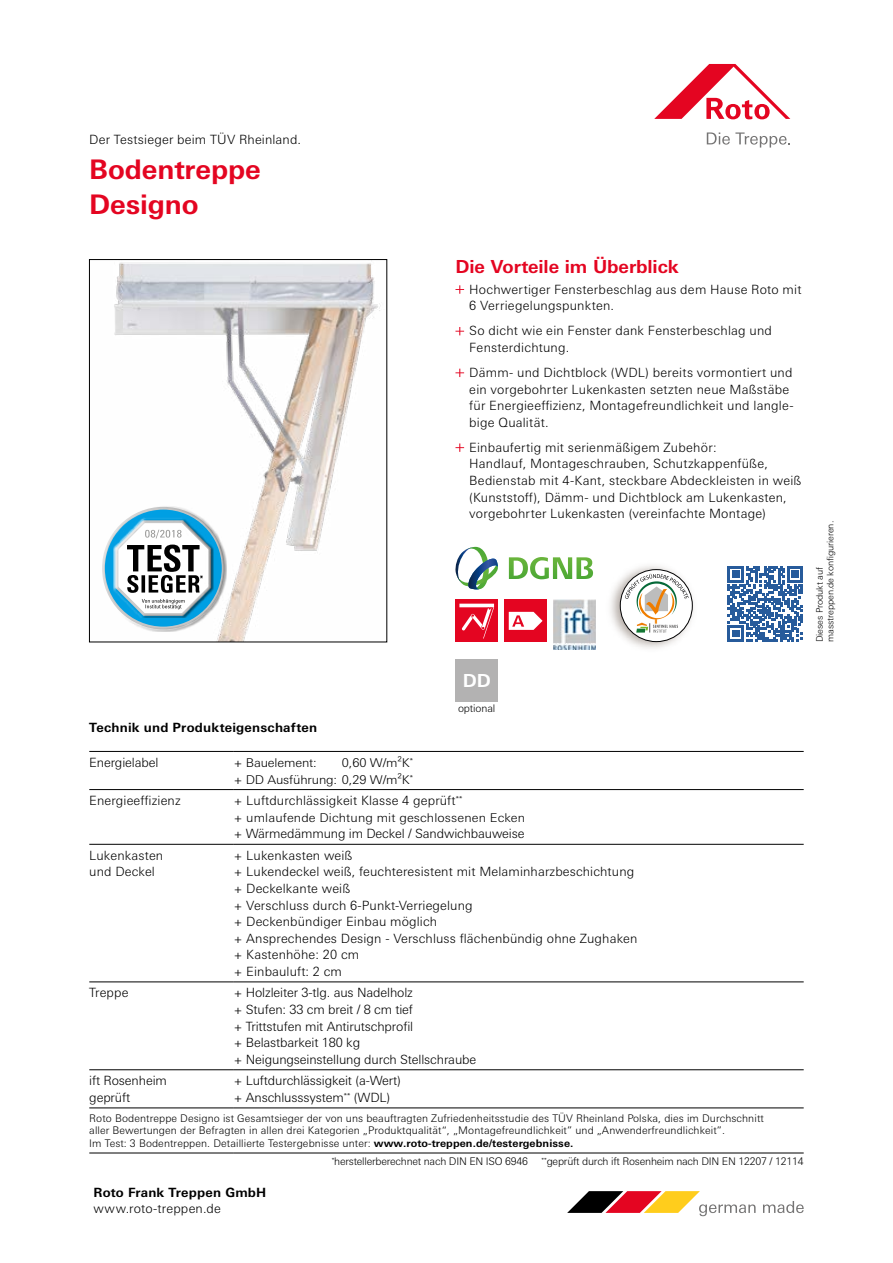
<style>
.page{position:relative;width:893px;height:1263px;background:#fff}
.page>*{position:absolute;margin:0;border:0;box-sizing:border-box;transform-origin:0 0}
.Headline_Produkt{font:700 27px/35.1px "Univers Next W1 G";letter-spacing:-.005em;color:#e40521}
.Headline_Vorteile{font:700 18px "Univers Next W1 G";letter-spacing:-.005em;color:#e40521}
.Absatzformat_1{font:700 18px "Univers Next W1 G";color:#fff}
.Copy_Vorteile{font:300 12.75px/16.5px "Univers Next W1 G";letter-spacing:.02em;color:#000}
.Tabelle_Copy{font:300 12.75px/16.6px "Univers Next W1 G";letter-spacing:-.01em;color:#000}
.Tabelle_Copy-2{font:300 12.75px/16.5px "Univers Next W1 G";letter-spacing:.01em;color:#000}
.Fließtext{font:300 12.75px "Univers Next W1 G";letter-spacing:.01em;color:#000}
.Head_Tabelle_Copy{font:700 12.75px "Univers Next W1 G";letter-spacing:.015em;color:#000}
.Titelzusatz_Produkt{font:300 12.75px "Univers Next W1 G";letter-spacing:.015em;color:#000}
.Tabelle_Copy-3{font:300 12.15px "Univers Next W1 G";letter-spacing:.01em;color:#000;scale:1.05 1}
.Tabelle_Copy-4{font:300 12.15px "Univers Next W1 G";letter-spacing:-.01em;color:#000;scale:1.05 1}
.Hinweis_klein{font:300 10.5px/12.6px "Univers Next W1 G";letter-spacing:.01em;color:#000}
.Hinweis_klein-2{font:300 10.5px "Univers Next W1 G";letter-spacing:-.02em;color:#000}
.Hinweis_klein-3{font:300 10.5px "Univers Next W1 G";letter-spacing:-.01em;color:#000}
.t1{font:300 9px/10.5px "Univers Next W1 G";letter-spacing:-.01em;color:#000}
.s1{font-size:12.75px}
.s2{font-weight:700}
</style>
<div class="page">
<svg style="left:654px;top:64px;width:136px;height:55px"></svg>
<svg style="left:707px;top:132px;width:83px;height:16px"></svg>
<svg style="left:567px;top:1191px;width:189px;height:25px"></svg>
<svg style="left:763px;top:1201px;width:41px;height:12px"></svg>
<img style="left:114px;top:262px;width:267px;height:378px">
<div style="left:89px;top:259px;width:298px;height:383px;border:1px solid #000"></div>
<svg style="left:455px;top:285px;width:9px;height:9px"></svg>
<svg style="left:455px;top:327px;width:9px;height:8px"></svg>
<svg style="left:455px;top:369px;width:9px;height:8px"></svg>
<svg style="left:455px;top:443px;width:9px;height:9px"></svg>
<hr style="left:89px;top:751px;width:145px;height:1px;background:#000">
<hr style="left:234px;top:751px;width:570px;height:1px;background:#000">
<hr style="left:89px;top:789px;width:145px;height:1px;background:#000">
<hr style="left:234px;top:789px;width:570px;height:1px;background:#000">
<hr style="left:89px;top:844px;width:145px;height:1px;background:#000">
<hr style="left:234px;top:844px;width:570px;height:1px;background:#000">
<hr style="left:89px;top:982px;width:145px;height:1px;background:#000">
<hr style="left:234px;top:982px;width:570px;height:1px;background:#000">
<hr style="left:89px;top:1069px;width:145px;height:1px;background:#000">
<hr style="left:234px;top:1069px;width:570px;height:1px;background:#000">
<hr style="left:89px;top:1108px;width:145px;height:1px;background:#000">
<hr style="left:234px;top:1108px;width:570px;height:1px;background:#000">
<hr style="left:89px;top:1153px;width:145px;height:1px;background:#000">
<hr style="left:234px;top:1153px;width:570px;height:1px;background:#000">
<div style="left:504px;top:600px;width:43px;height:42px;background:#e40521"></div>
<svg style="left:509px;top:612px;width:34px;height:18px"></svg>
<div style="left:455px;top:659px;width:43px;height:43px;background:#b3b2b2"></div>
<div style="left:455px;top:600px;width:43px;height:42px;background:#e40521"></div>
<hr style="left:459px;top:604px;width:35px;height:3px;background:#fff">
<svg style="left:462px;top:607px;width:32px;height:32px"></svg>
<svg style="left:455px;top:546px;width:43px;height:44px"></svg>
<svg style="left:509px;top:557px;width:84px;height:22px"></svg>
<img style="left:553px;top:600px;width:43px;height:49px">
<div style="left:100px;top:504px;width:78px;height:126px;background:#fff;opacity:.5"></div>
<div style="left:115px;top:505px;width:112px;height:127px;background:#000;opacity:.5"></div>
<svg style="left:114px;top:518px;width:99px;height:99px"></svg>
<svg style="left:728px;top:566px;width:75px;height:75px"></svg>
<img style="left:610px;top:566px;width:83px;height:82px">
<svg style="left:620px;top:570px;width:72px;height:72px"></svg>
<div style="left:620px;top:569px;width:72px;height:73px;border:1px solid #020203;border-radius:50%"></div>
<svg style="left:625px;top:574px;width:64px;height:59px"></svg>
<p class="Titelzusatz_Produkt" style="left:89px;top:132px;width:213px">Der Testsieger beim TÜV Rheinland.</p>
<p class="Headline_Produkt" style="left:89px;top:151px;width:173px">Bodentreppe<br>Designo</p>
<p class="Headline_Vorteile" style="left:455px;top:256px;width:225px">Die Vorteile im Überblick</p>
<p class="Copy_Vorteile" style="left:469px;top:281px;width:334px">Hochwertiger Fensterbeschlag aus dem Hause Roto mit<br>6 Verriegelungspunkten.</p>
<p class="Copy_Vorteile" style="left:469px;top:323px;width:304px">So dicht wie ein Fenster dank Fensterbeschlag und<br>Fensterdichtung.</p>
<p class="Copy_Vorteile" style="left:469px;top:364px;width:326px">Dämm- und Dichtblock (WDL) bereits vormontiert und ein vorgebohrter Lukenkasten setzten neue Maßstäbe für Energieeffizienz, Montagefreundlichkeit und langle&shy;bige Qualität.</p>
<p class="Copy_Vorteile" style="left:469px;top:439px;width:334px">Einbaufertig mit serienmäßigem Zubehör:<br>Handlauf, Montageschrauben, Schutzkappenfüße, Bedienstab mit 4-Kant, steckbare Abdeckleisten in weiß (Kunststoff), Dämm- und Dichtblock am Lukenkasten, vorgebohrter Lukenkasten (vereinfachte Montage)</p>
<p class="t1" style="left:814px;top:642px;width:123px;rotate:-90deg">Dieses Produkt auf masstreppen.de konfigurieren.</p>
<p class="Absatzformat_1" style="left:463px;top:670px;width:29px">DD</p>
<p class="Hinweis_klein-3" style="left:458px;top:702px;width:39px">optional</p>
<p class="Head_Tabelle_Copy" style="left:89px;top:720px;width:229px">Technik und Produkteigenschaften</p>
<p class="Tabelle_Copy" style="left:89px;top:754px;width:71px">Energielabel</p>
<p class="Tabelle_Copy-4" style="left:234px;top:756px;width:80px"><span class="s1">+</span> Bauelement:</p>
<p class="Tabelle_Copy-3" style="left:342px;top:756px;width:69px">0,60 W/m²K<sup>*</sup></p>
<p class="Tabelle_Copy-4" style="left:234px;top:772px;width:172px"><span class="s1">+</span> DD Ausführung: 0,29 W/m²K<sup>*</sup></p>
<p class="Tabelle_Copy-2" style="left:89px;top:792px;width:93px">Energieeffizienz</p>
<p class="Tabelle_Copy-2" style="left:234px;top:792px;width:230px">+ Luftdurchlässigkeit Klasse 4 geprüft<sup>**</sup></p>
<p class="Tabelle_Copy-3" style="left:234px;top:810px;width:279px"><span class="s1">+</span> umlaufende Dichtung mit geschlossenen Ecken</p>
<p class="Tabelle_Copy" style="left:234px;top:825px;width:292px">+ Wärmedämmung im Deckel / Sandwichbauweise</p>
<p class="Tabelle_Copy-2" style="left:89px;top:847px;width:75px">Lukenkasten und Deckel</p>
<p class="Tabelle_Copy-2" style="left:234px;top:847px;width:120px">+ Lukenkasten weiß</p>
<p class="Tabelle_Copy-2" style="left:234px;top:863px;width:402px">+ Lukendeckel weiß, feuchteresistent mit Melaminharzbeschichtung</p>
<p class="Tabelle_Copy-2" style="left:234px;top:880px;width:118px">+ Deckelkante weiß</p>
<p class="Tabelle_Copy-2" style="left:234px;top:897px;width:240px">+ Verschluss durch 6-Punkt-Verriegelung</p>
<p class="Fließtext" style="left:234px;top:914px;width:205px">+ Deckenbündiger Einbau möglich</p>
<p class="Fließtext" style="left:234px;top:931px;width:405px">+ Ansprechendes Design - Verschluss flächenbündig ohne Zughaken</p>
<p class="Tabelle_Copy-2" style="left:234px;top:946px;width:127px">+ Kastenhöhe: 20 cm</p>
<p class="Tabelle_Copy-2" style="left:234px;top:963px;width:110px">+ Einbauluft: 2 cm</p>
<p class="Tabelle_Copy" style="left:89px;top:984px;width:41px">Treppe</p>
<p class="Tabelle_Copy" style="left:234px;top:984px;width:181px">+ Holzleiter 3-tlg. aus Nadelholz</p>
<p class="Tabelle_Copy" style="left:234px;top:1001px;width:181px">+ Stufen: 33 cm breit / 8 cm tief</p>
<p class="Tabelle_Copy" style="left:234px;top:1018px;width:181px">+ Trittstufen mit Antirutschprofil</p>
<p class="Tabelle_Copy" style="left:234px;top:1034px;width:244px">+ Belastbarkeit 180 kg<br>+ Neigungseinstellung durch Stellschraube</p>
<p class="Tabelle_Copy" style="left:89px;top:1072px;width:79px">ift Rosenheim</p>
<p class="Tabelle_Copy" style="left:89px;top:1089px;width:42px">geprüft</p>
<p class="Tabelle_Copy" style="left:234px;top:1072px;width:168px">+ Luftdurchlässigkeit (a-Wert) + Anschlusssystem<sup>**</sup> (WDL)</p>
<p class="Hinweis_klein" style="left:89px;top:1112px;width:676px">Roto Bodentreppe Designo ist Gesamtsieger der von uns beauftragten Zufriedenheitsstudie des TÜV Rheinland Polska, dies im Durchschnitt aller Bewertungen der Befragten in allen drei Kategorien „Produktqualität“, „Montagefreundlichkeit” und „Anwenderfreundlichkeit”.</p>
<p class="Hinweis_klein" style="left:89px;top:1137px;width:486px">Im Test: 3 Bodentreppen. Detaillierte Testergebnisse unter: <span class="s2">www.roto-treppen.de/testergebnisse.</span></p>
<p class="Head_Tabelle_Copy" style="left:94px;top:1184px;width:174px">Roto Frank Treppen GmbH</p>
<p class="Copy_Vorteile" style="left:94px;top:1200px;width:129px">www.roto-treppen.de</p>
<p class="Hinweis_klein-2" style="left:332px;top:1155px;width:198px"><sup>*</sup>herstellerberechnet nach DIN EN ISO 6946</p>
<p class="Hinweis_klein-2" style="left:542px;top:1155px;width:264px"><sup>**</sup>geprüft durch ift Rosenheim nach DIN EN 12207 / 12114</p>
</div>
